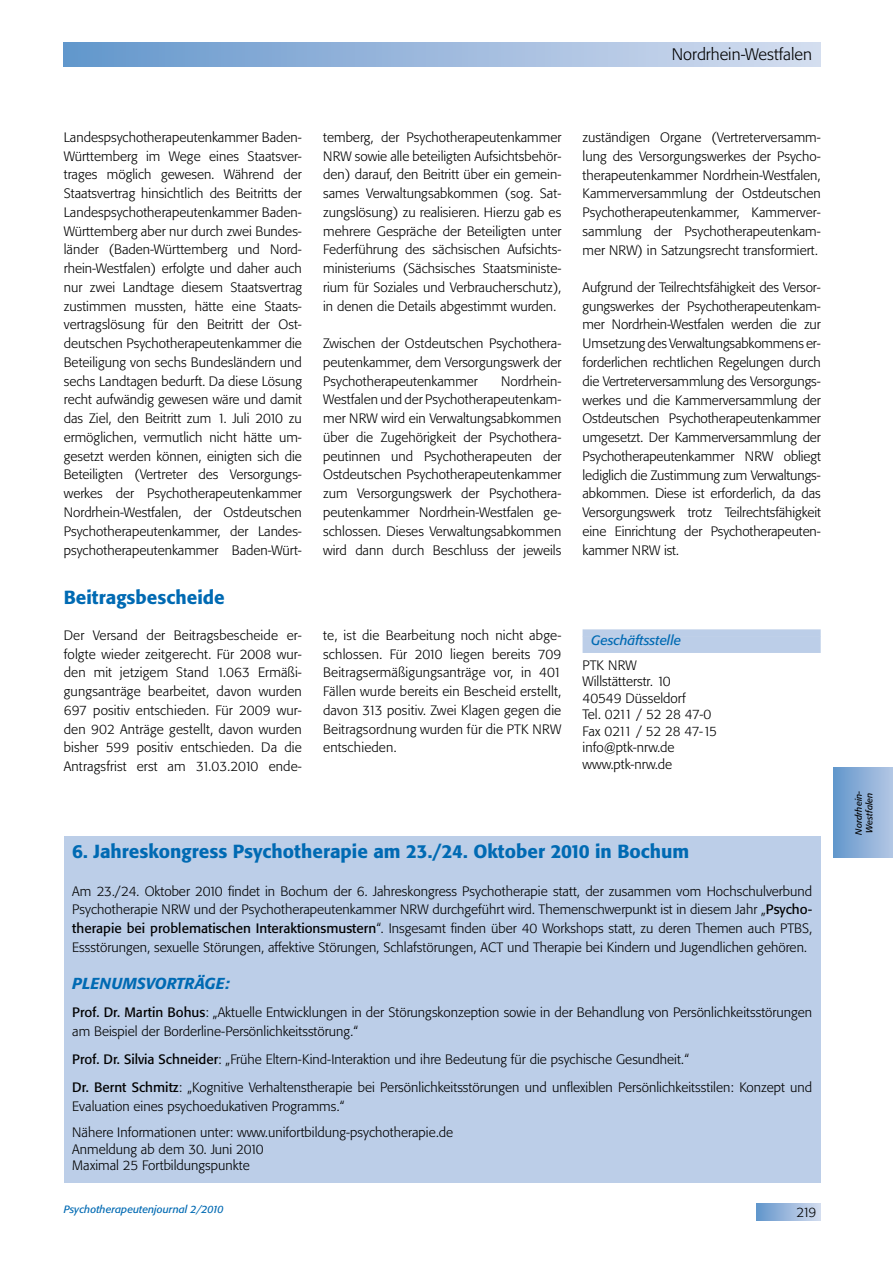
<style>
.page{position:relative;width:893px;height:1263px;background:#fff}
.page>*{position:absolute;margin:0;border:0;box-sizing:border-box;transform-origin:0 0}
.t1{font:500 18.75px "Tn T Form BSK";color:#006ab3}
.t2{font:300 16.5px "Tn T Form BSK";color:#000}
.t3{font:italic 500 15.75px "Tn T Form BSK";color:#006ab3}
.t4{font:300 13.5px/18.8px "Tn T Form BSK";color:#000;text-align:justify}
.t5{font:italic 13.5px "Tn T Form BSK";color:#006ab3}
.t6{font:italic 10.5px "Tn T Form BSK";color:#006ab3}
.t7{font:italic 9px/10.8px "Tn T Form BSK";color:#000}
.s1{font-weight:400}
</style>
<div class="page">
<div style="left:64px;top:43px;width:757px;height:24px;background:linear-gradient(to right,#6497cc,#d6def0)"></div>
<div style="left:757px;top:1203px;width:64px;height:17px;background:linear-gradient(to right,#6597cc,#d3dcef)"></div>
<div style="left:833px;top:767px;width:60px;height:91px;background:linear-gradient(to right,#6296cb,#b3c6e4)"></div>
<div style="left:64px;top:836px;width:757px;height:346px;background:#bccee8"></div>
<div style="left:583px;top:629px;width:238px;height:8px;background:#bccee8"></div>
<div style="left:583px;top:636px;width:238px;height:17px;background:#bccee8"></div>
<p class="t2" style="left:672px;top:44px;width:142px">Nordrhein-Westfalen</p>
<p class="t4" style="left:64px;top:128px;width:240px">Landespsychotherapeutenkammer Baden-Württemberg im Wege eines Staatsver&shy;trages möglich gewesen. Während der Staatsvertrag hinsichtlich des Beitritts der Landespsychotherapeutenkammer Baden-Württemberg aber nur durch zwei Bundes&shy;länder (Baden-Württemberg und Nord&shy;rhein-Westfalen) erfolgte und daher auch nur zwei Landtage diesem Staatsvertrag zustimmen mussten, hätte eine Staats&shy;vertragslösung für den Beitritt der Ost&shy;deutschen Psychotherapeutenkammer die Beteiligung von sechs Bundesländern und sechs Landtagen bedurft. Da diese Lösung recht aufwändig gewesen wäre und damit das Ziel, den Beitritt zum 1. Juli 2010 zu ermöglichen, vermutlich nicht hätte um&shy;gesetzt werden können, einigten sich die Beteiligten (Vertreter des Versorgungs&shy;werkes der Psychotherapeutenkammer Nordrhein-Westfalen, der Ostdeutschen Psychotherapeutenkammer, der Landes&shy;psychotherapeutenkammer Baden-Würt-</p>
<p class="t4" style="left:323px;top:128px;width:240px">temberg, der Psychotherapeutenkammer NRW sowie alle beteiligten Aufsichtsbehör&shy;den) darauf, den Beitritt über ein gemein&shy;sames Verwaltungsabkommen (sog. Sat&shy;zungslösung) zu realisieren. Hierzu gab es mehrere Gespräche der Beteiligten unter Federführung des sächsischen Aufsichts&shy;ministeriums (Sächsisches Staatsministe&shy;rium für Soziales und Verbraucherschutz), in denen die Details abgestimmt wurden.</p>
<p class="t4" style="left:323px;top:334px;width:240px">Zwischen der Ostdeutschen Psychothera&shy;peutenkammer, dem Versorgungswerk der Psychotherapeutenkammer</p>
<p class="t4" style="left:323px;top:372px;width:240px;text-indent:178px">Nordrhein-Westfalen und der Psychotherapeutenkam&shy;mer NRW wird ein Verwaltungsabkommen über die Zugehörigkeit der Psychothera&shy;peutinnen und Psychotherapeuten der Ostdeutschen Psychotherapeutenkammer zum Versorgungswerk der Psychothera&shy;peutenkammer Nordrhein-Westfalen ge&shy;schlossen. Dieses Verwaltungsabkommen wird dann durch Beschluss der jeweils</p>
<h1 class="t1" style="left:64px;top:586px;width:162px">Beitragsbescheide</h1>
<p class="t4" style="left:64px;top:626px;width:240px">Der Versand der Beitragsbescheide er&shy;folgte wieder zeitgerecht. Für 2008 wur&shy;den mit jetzigem Stand 1.063 Ermäßi&shy;gungsanträge bearbeitet, davon wurden 697 positiv entschieden. Für 2009 wur&shy;den 902 Anträge gestellt, davon wurden bisher 599 positiv entschieden. Da die Antragsfrist erst am 31.03.2010 ende-</p>
<p class="t4" style="left:323px;top:626px;width:240px">te, ist die Bearbeitung noch nicht abge&shy;schlossen. Für 2010 liegen bereits 709<br>Beitragsermäßigungsanträge vor, in 401<br>Fällen wurde bereits ein Bescheid erstellt, davon 313 positiv. Zwei Klagen gegen die Beitragsordnung wurden für die PTK NRW entschieden.</p>
<p class="t4" style="left:583px;top:128px;width:240px">zuständigen Organe (Vertreterversamm&shy;lung des Versorgungswerkes der Psycho&shy;therapeutenkammer Nordrhein-Westfalen, Kammerversammlung der Ostdeutschen Psychotherapeutenkammer, Kammerver&shy;sammlung der Psychotherapeutenkam&shy;mer NRW) in Satzungsrecht transformiert.</p>
<p class="t4" style="left:583px;top:278px;width:240px">Aufgrund der Teilrechtsfähigkeit des Versor&shy;gungswerkes der Psychotherapeutenkam&shy;mer Nordrhein-Westfalen werden die zur Umsetzung des Verwaltungsabkommens er&shy;forderlichen rechtlichen Regelungen durch die Vertreterversammlung des Versorgungs&shy;werkes und die Kammerversammlung der Ostdeutschen Psychotherapeutenkammer umgesetzt. Der Kammerversammlung der Psychotherapeutenkammer NRW obliegt lediglich die Zustimmung zum Verwaltungs&shy;abkommen. Diese ist erforderlich, da das Versorgungswerk trotz Teilrechtsfähigkeit eine Einrichtung der Psychotherapeuten&shy;kammer NRW ist.</p>
<p class="t5" style="left:591px;top:632px;width:91px">Geschäftsstelle</p>
<p class="t4" style="left:583px;top:657px;width:136px;line-height:16.5px;text-align:left">PTK NRW<br>Willstätterstr. 10<br>40549 Düsseldorf<br>Tel. 0211 / 52 28 47-0<br>Fax 0211 / 52 28 47-15 info@ptk-nrw.de www.ptk-nrw.de</p>
<h1 class="t1" style="left:72px;top:840px;width:618px">6. Jahreskongress Psychotherapie am 23./24. Oktober 2010 in Bochum</h1>
<p class="t4" style="left:72px;top:882px;width:741px">Am 23./24. Oktober 2010 findet in Bochum der 6. Jahreskongress Psychotherapie statt, der zusammen vom Hochschulverbund Psychotherapie NRW und der Psychotherapeutenkammer NRW durchgeführt wird. Themenschwerpunkt ist in diesem Jahr „<span class="s1">Psycho&shy;therapie bei problematischen Interaktionsmustern</span>“. Insgesamt finden über 40 Workshops statt, zu deren Themen auch PTBS, Essstörungen, sexuelle Störungen, affektive Störungen, Schlafstörungen, ACT und Therapie bei Kindern und Jugendlichen gehören.</p>
<p class="t3" style="left:72px;top:974px;width:159px">PLENUMSVORTRÄGE:</p>
<p class="t4" style="left:72px;top:1003px;width:741px"><span class="s1">Prof. Dr. Martin Bohus</span>: „Aktuelle Entwicklungen in der Störungskonzeption sowie in der Behandlung von Persönlichkeitsstörungen am Beispiel der Borderline-Persönlichkeitsstörung.“</p>
<p class="t4" style="left:72px;top:1046px;width:741px;line-height:28px"><span class="s1">Prof. Dr. Silvia Schneider</span>: „Frühe Eltern-Kind-Interaktion und ihre Bedeutung für die psychische Gesundheit.“<br><span class="s1">Dr. Bernt Schmitz</span>: „Kognitive Verhaltenstherapie bei Persönlichkeitsstörungen und unflexiblen Persönlichkeitsstilen: Konzept und</p>
<p class="t4" style="left:72px;top:1094px;width:382px;line-height:25.8px">Evaluation eines psychoedukativen Programms.“<br>Nähere Informationen unter: www.unifortbildung-psychotherapie.de</p>
<p class="t4" style="left:72px;top:1141px;width:193px;line-height:16.5px">Anmeldung ab dem 30. Juni 2010<br>Maximal 25 Fortbildungspunkte</p>
<p class="t6" style="left:64px;top:1203px;width:161px">Psychotherapeutenjournal 2/2010</p>
<p class="t4" style="left:796px;top:1202px;width:21px">219</p>
<p class="t7" style="left:853px;top:835px;width:45px;rotate:-90deg">Nordrhein-<br>Westfalen</p>
</div>
